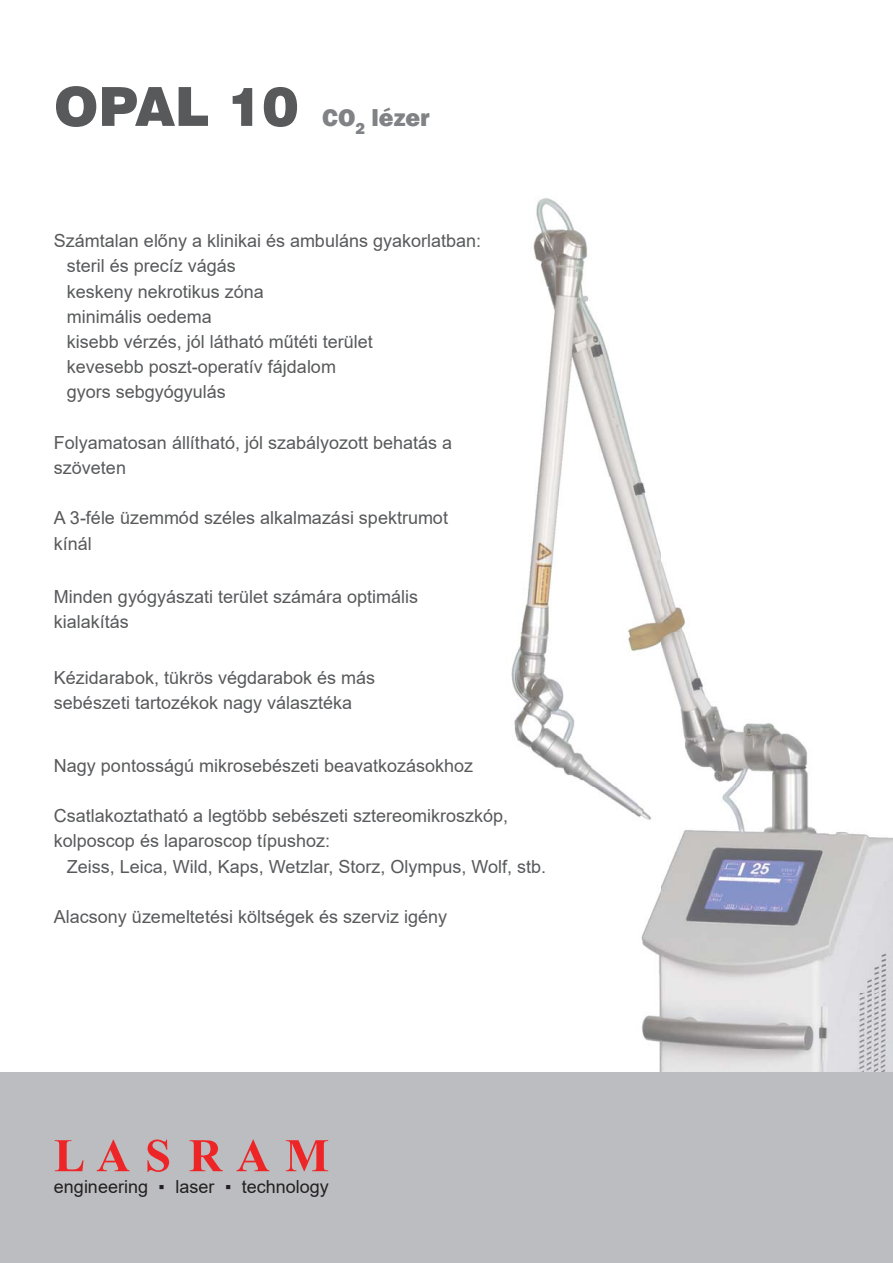
<style>
.page{position:relative;width:893px;height:1263px;background:#fff}
.page>*{position:absolute;margin:0;border:0;box-sizing:border-box;transform-origin:0 0}
.t1{font:800 25.2px "Franklin Gothic";color:#808285}
.t2{font:18px/25.2px "Arial";color:#58595b}
.t3{font:18px "Arial";color:#231f20}
.s1{font-family:"Swiss 721 BT";font-weight:900;font-size:54px;color:#58595b}
</style>
<div class="page">
<div style="left:0;top:1072px;width:893px;height:191px;background:#bbbdc0"></div>
<img style="left:511px;top:198px;width:382px;height:873px">
<svg style="left:55px;top:1140px;width:29px;height:31px"></svg>
<svg style="left:97px;top:1140px;width:33px;height:31px"></svg>
<svg style="left:147px;top:1140px;width:22px;height:32px"></svg>
<svg style="left:189px;top:1140px;width:34px;height:31px"></svg>
<svg style="left:236px;top:1140px;width:33px;height:31px"></svg>
<svg style="left:286px;top:1140px;width:42px;height:31px"></svg>
<h1 class="t1" style="left:54px;top:103px;width:377px"><span class="s1">OPAL 10</span> CO<sub>2</sub> lézer</h1>
<p class="t2" style="left:67px;top:228px;width:416px;text-indent:-13px">Számtalan előny a klinikai és ambuláns gyakorlatban: steril és precíz vágás<br>keskeny nekrotikus zóna<br>minimális oedema<br>kisebb vérzés, jól látható műtéti terület<br>kevesebb poszt-operatív fájdalom<br>gyors sebgyógyulás</p>
<p class="t2" style="left:54px;top:430px;width:400px">Folyamatosan állítható, jól szabályozott behatás a szöveten</p>
<p class="t2" style="left:54px;top:505px;width:395px">A 3-féle üzemmód széles alkalmazási spektrumot kínál</p>
<p class="t2" style="left:54px;top:584px;width:365px">Minden gyógyászati terület számára optimális kialakítás</p>
<p class="t2" style="left:54px;top:665px;width:322px">Kézidarabok, tükrös végdarabok és más sebészeti tartozékok nagy választéka</p>
<p class="t2" style="left:54px;top:753px;width:420px">Nagy pontosságú mikrosebészeti beavatkozásokhoz</p>
<p class="t2" style="left:54px;top:803px;width:455px">Csatlakoztatható a legtöbb sebészeti sztereomikroszkóp, kolposcop és laparoscop típushoz:</p>
<p class="t2" style="left:67px;top:854px;width:481px">Zeiss, Leica, Wild, Kaps, Wetzlar, Storz, Olympus, Wolf, stb.</p>
<p class="t2" style="left:54px;top:904px;width:394px">Alacsony üzemeltetési költségek és szerviz igény</p>
<p class="t3" style="left:54px;top:1177px;width:276px">engineering ▪ laser ▪ technology</p>
</div>
